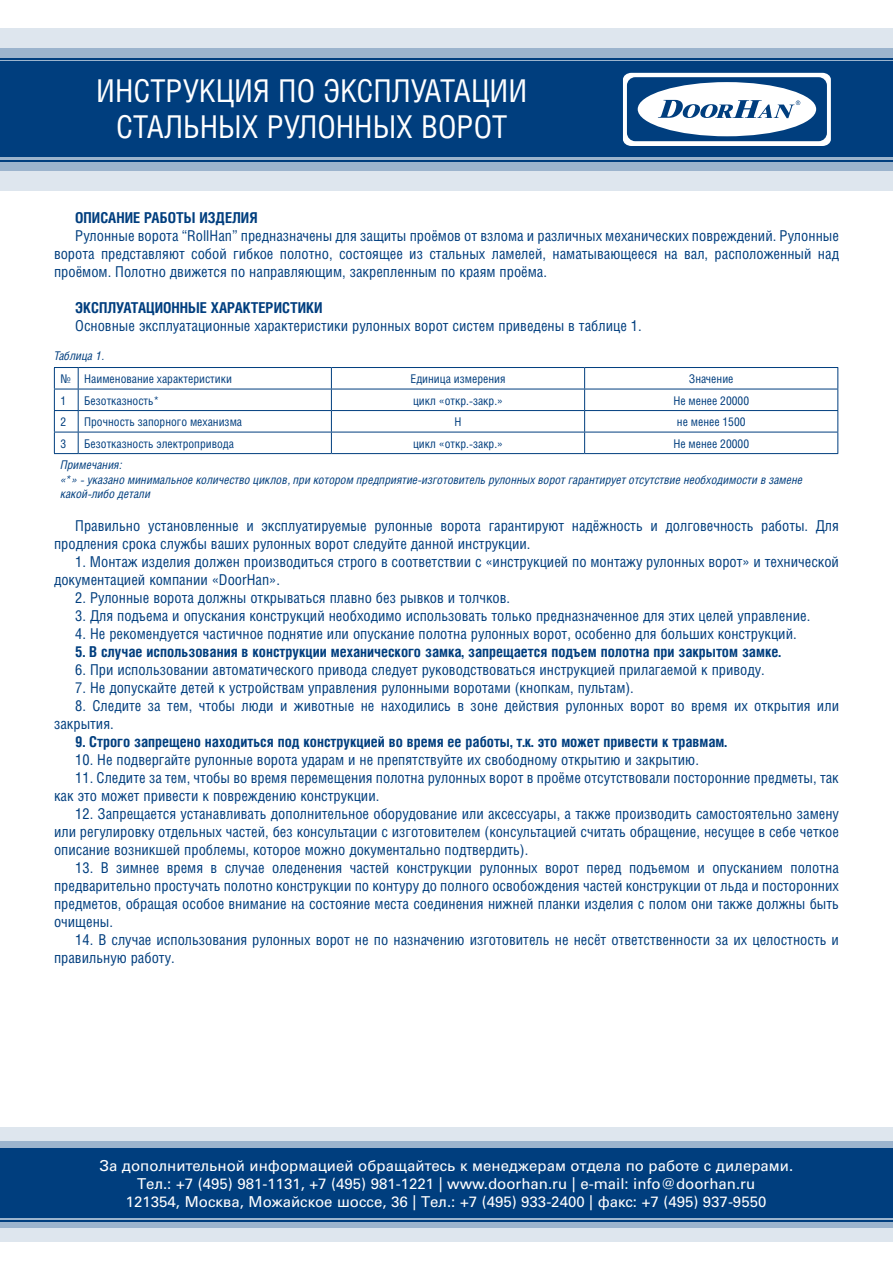
<style>
.page{position:relative;width:893px;height:1263px;background:#fff}
.page>*{position:absolute;margin:0;border:0;box-sizing:border-box;transform-origin:0 0}
.t1{font:31.5px/36px "Helios Cond";color:#fff;text-align:center}
.t2{font:15px/18px "Helios Cond";color:#003e7e}
.t3{font:700 15px "Helios Cond";color:#003e7e}
.t4{font:15px/18px "Univers Cyr";color:#fff;text-align:center}
.t5{font:12px "Helios Cond";color:#003e7e}
.t6{font:italic 12px/14.4px "Helios Cond";color:#003e7e}
</style>
<div class="page">
<div style="left:0;top:48px;width:893px;height:15px;background:#9cb4cd"></div>
<div style="left:0;top:29px;width:893px;height:19px;background:#dee6ee"></div>
<div style="left:0;top:156px;width:893px;height:15px;background:#9cb4cd"></div>
<div style="left:0;top:171px;width:893px;height:19px;background:#dee6ee"></div>
<hr style="left:0;top:58px;width:893px;height:2px;background:#003e7e">
<hr style="left:0;top:160px;width:893px;height:2px;background:#003e7e">
<div style="left:0;top:62px;width:893px;height:95px;background:#003e7e"></div>
<div style="left:0;top:1140px;width:893px;height:11px;background:#9cb4cd"></div>
<div style="left:0;top:1127px;width:893px;height:13px;background:#dee6ee"></div>
<div style="left:0;top:1217px;width:893px;height:11px;background:#9cb4cd"></div>
<div style="left:0;top:1228px;width:893px;height:14px;background:#dee6ee"></div>
<hr style="left:0;top:1148px;width:893px;height:1px;background:#003e7e">
<hr style="left:0;top:1220px;width:893px;height:1px;background:#003e7e">
<div style="left:0;top:1150px;width:893px;height:68px;background:#003e7e"></div>
<svg style="left:623px;top:73px;width:208px;height:73px"></svg>
<hr style="left:78px;top:367px;width:253px;height:1px;background:#003e7e">
<hr style="left:331px;top:367px;width:254px;height:1px;background:#003e7e">
<hr style="left:585px;top:367px;width:253px;height:1px;background:#003e7e">
<hr style="left:78px;top:389px;width:253px;height:1px;background:#003e7e">
<hr style="left:331px;top:389px;width:254px;height:1px;background:#003e7e">
<hr style="left:585px;top:389px;width:253px;height:1px;background:#003e7e">
<hr style="left:78px;top:410px;width:253px;height:1px;background:#003e7e">
<hr style="left:331px;top:410px;width:254px;height:1px;background:#003e7e">
<hr style="left:585px;top:410px;width:253px;height:1px;background:#003e7e">
<hr style="left:78px;top:432px;width:253px;height:1px;background:#003e7e">
<hr style="left:331px;top:432px;width:254px;height:1px;background:#003e7e">
<svg style="left:331px;top:368px;width:1px;height:85px"></svg>
<hr style="left:585px;top:432px;width:253px;height:1px;background:#003e7e">
<svg style="left:584px;top:368px;width:1px;height:85px"></svg>
<svg style="left:837px;top:368px;width:1px;height:85px"></svg>
<svg style="left:54px;top:367px;width:25px;height:87px"></svg>
<hr style="left:78px;top:453px;width:253px;height:1px;background:#003e7e">
<hr style="left:331px;top:453px;width:254px;height:1px;background:#003e7e">
<hr style="left:585px;top:453px;width:253px;height:1px;background:#003e7e">
<h1 class="t1" style="left:96px;top:72px;width:432px">ИНСТРУКЦИЯ ПО ЭКСПЛУАТАЦИИ<br>СТАЛЬНЫХ РУЛОННЫХ ВОРОТ</h1>
<p class="t3" style="left:75px;top:209px;width:184px">Описание работы изделия</p>
<p class="t2" style="left:54px;top:227px;width:786px;text-align:justify;text-indent:21px">Рулонные ворота “RollHan” предназначены для защиты проёмов от взлома и различных механических повреждений. Рулонные ворота представляют собой гибкое полотно, состоящее из стальных ламелей, наматывающееся на вал, расположенный над проёмом. Полотно движется по направляющим, закрепленным по краям проёма.</p>
<p class="t3" style="left:75px;top:299px;width:249px">Эксплуатационные характеристики</p>
<p class="t2" style="left:75px;top:317px;width:568px">Основные эксплуатационные характеристики рулонных ворот систем приведены в таблице 1.</p>
<p class="t6" style="left:54px;top:348px;width:52px">Таблица 1.</p>
<p class="t5" style="left:60px;top:372px;width:173px">№ Наименование характеристики</p>
<p class="t5" style="left:411px;top:372px;width:96px">Единица измерения</p>
<p class="t5" style="left:689px;top:372px;width:46px">Значение</p>
<p class="t5" style="left:60px;top:393px;width:7px">1</p>
<p class="t5" style="left:84px;top:393px;width:77px">Безотказность*</p>
<p class="t5" style="left:413px;top:393px;width:91px">цикл «откр.-закр.»</p>
<p class="t5" style="left:673px;top:393px;width:77px">Не менее 20000</p>
<p class="t5" style="left:60px;top:415px;width:7px">2</p>
<p class="t5" style="left:84px;top:415px;width:159px">Прочность запорного механизма</p>
<p class="t5" style="left:454px;top:415px;width:9px">Н</p>
<p class="t5" style="left:677px;top:415px;width:70px">не менее 1500</p>
<p class="t5" style="left:60px;top:436px;width:7px">3</p>
<p class="t5" style="left:84px;top:436px;width:151px">Безотказность электропривода</p>
<p class="t5" style="left:413px;top:436px;width:91px">цикл «откр.-закр.»</p>
<p class="t5" style="left:673px;top:436px;width:77px">Не менее 20000</p>
<p class="t6" style="left:60px;top:457px;width:744px">Примечания:<br>«*» - указано минимальное количество циклов, при котором предприятие-изготовитель рулонных ворот гарантирует отсутствие необходимости в замене какой-либо детали</p>
<p class="t2" style="left:54px;top:517px;width:786px;text-indent:21px">Правильно установленные и эксплуатируемые рулонные ворота гарантируют надёжность и долговечность работы. Для продления срока службы ваших рулонных ворот следуйте данной инструкции.</p>
<p class="t2" style="left:54px;top:553px;width:786px;text-indent:21px">1. Монтаж изделия должен производиться строго в соответствии с «инструкцией по монтажу рулонных ворот» и технической документацией компании «DoorHan».</p>
<p class="t2" style="left:75px;top:589px;width:436px">2. Рулонные ворота должны открываться плавно без рывков и толчков.</p>
<p class="t2" style="left:75px;top:607px;width:736px">3. Для подъема и опускания конструкций необходимо использовать только предназначенное для этих целей управление.</p>
<p class="t2" style="left:75px;top:625px;width:723px">4. Не рекомендуется частичное поднятие или опускание полотна рулонных ворот, особенно для больших конструкций.</p>
<p class="t3" style="left:75px;top:643px;width:707px">5. В случае использования в конструкции механического замка, запрещается подъем полотна при закрытом замке.</p>
<p class="t2" style="left:75px;top:661px;width:691px">6. При использовании автоматического привода следует руководствоваться инструкцией прилагаемой к приводу.</p>
<p class="t2" style="left:75px;top:679px;width:560px">7. Не допускайте детей к устройствам управления рулонными воротами (кнопкам, пультам).</p>
<p class="t2" style="left:54px;top:697px;width:786px;text-indent:21px">8. Следите за тем, чтобы люди и животные не находились в зоне действия рулонных ворот во время их открытия или закрытия.</p>
<p class="t3" style="left:75px;top:733px;width:653px">9. Строго запрещено находиться под конструкцией во время ее работы, т.к. это может привести к травмам.</p>
<p class="t2" style="left:75px;top:751px;width:625px">10. Не подвергайте рулонные ворота ударам и не препятствуйте их свободному открытию и закрытию.</p>
<p class="t2" style="left:54px;top:769px;width:786px;text-indent:21px">11. Следите за тем, чтобы во время перемещения полотна рулонных ворот в проёме отсутствовали посторонние предметы, так как это может привести к повреждению конструкции.</p>
<p class="t2" style="left:54px;top:805px;width:786px;text-align:justify;text-indent:21px">12. Запрещается устанавливать дополнительное оборудование или аксессуары, а также производить самостоятельно замену или регулировку отдельных частей, без консультации с изготовителем (консультацией считать обращение, несущее в себе четкое описание возникшей проблемы, которое можно документально подтвердить).</p>
<p class="t2" style="left:54px;top:859px;width:786px;text-align:justify;text-indent:21px">13. В зимнее время в случае оледенения частей конструкции рулонных ворот перед подъемом и опусканием полотна предварительно простучать полотно конструкции по контуру до полного освобождения частей конструкции от льда и посторонних предметов, обращая особое внимание на состояние места соединения нижней планки изделия с полом они также должны быть очищены.</p>
<p class="t2" style="left:54px;top:931px;width:786px;text-indent:21px">14. В случае использования рулонных ворот не по назначению изготовитель не несёт ответственности за их целостность и правильную работу.</p>
<p class="t4" style="left:99px;top:1156px;width:696px">За дополнительной информацией обращайтесь к менеджерам отдела по работе с дилерами.<br>Тел.: +7 (495) 981-1131, +7 (495) 981-1221 | www.doorhan.ru | e-mail: info@doorhan.ru<br>121354, Москва, Можайское шоссе, 36 | Тел.: +7 (495) 933-2400 | факс: +7 (495) 937-9550</p>
</div>
